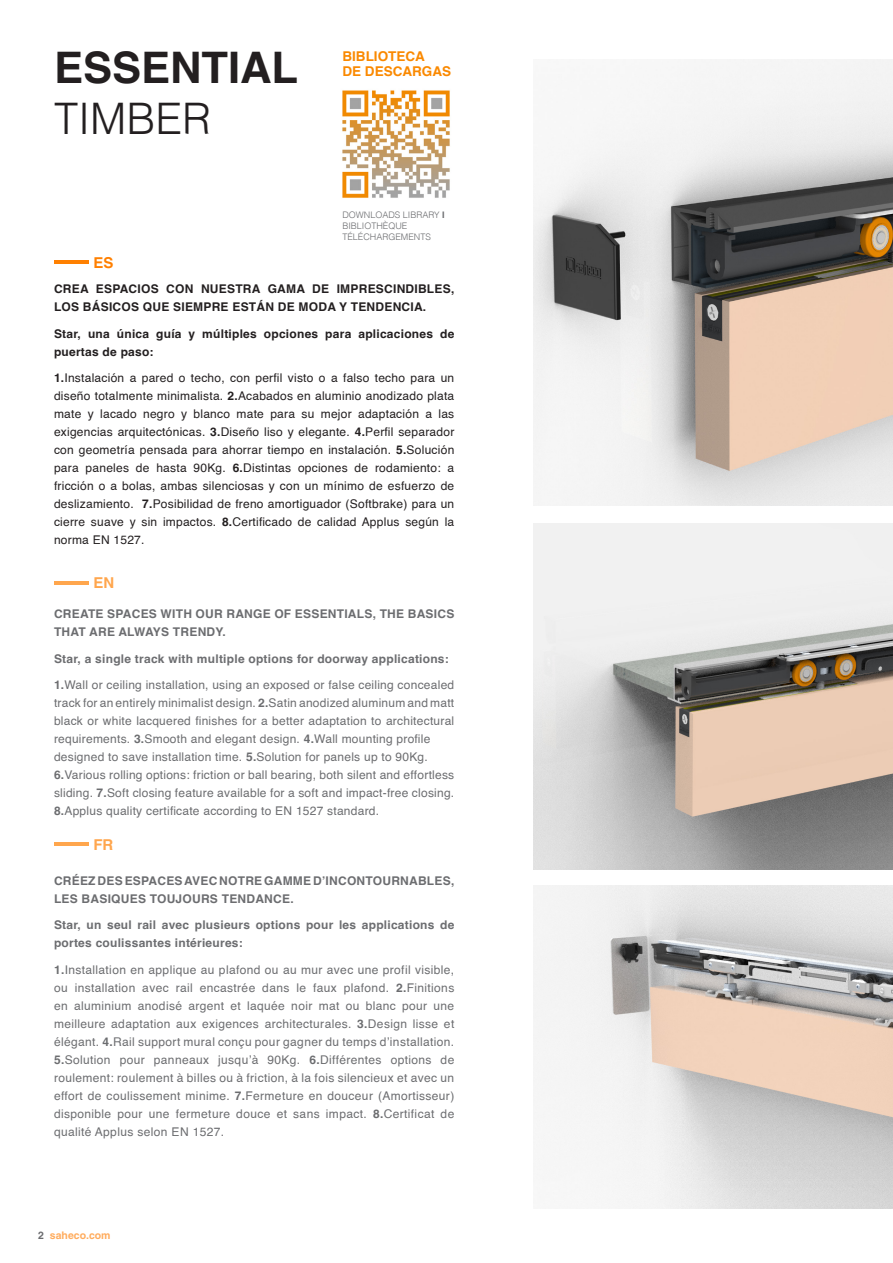
<style>
.page{position:relative;width:893px;height:1263px;background:#fff}
.page>*{position:absolute;margin:0;border:0;box-sizing:border-box;transform-origin:0 0}
.Paragraph_Style4{font:700 43.5px "Helvetica";color:#231f20}
.Paragraph_Style4-2{font:300 43.5px "Helvetica";color:#231f20}
.Paragraph_Style4-3{font:700 15px "Helvetica LT Std";color:#ffa64d}
.Paragraph_Style4-4{font:700 15px "Helvetica LT Std";color:#ff8000}
.t1{font:700 13.5px "Helvetica";color:#fa8900}
.Paragraph_Style4-5{font:12px/18px "Helvetica";letter-spacing:.02em;color:#6c6d70;text-align:justify}
.Paragraph_Style4-6{font:12px/18px "Helvetica";letter-spacing:.02em;color:#231f20;text-align:justify}
.Paragraph_Style4-7{font:700 12px/18px "Helvetica";letter-spacing:.02em;color:#6c6d70}
.Paragraph_Style4-8{font:700 12px/18px "Helvetica";letter-spacing:.02em;color:#231f20}
.t2{font:700 10.5px "Helvetica LT Std";color:#ffac5d}
.t3{font:300 9px/10.8px "Helvetica";color:#6c6d70}
.s1{font-weight:700}
.s2{color:#6c6d70}
</style>
<div class="page">
<hr style="left:54px;top:260px;width:35px;height:4px;background:#ff8000">
<hr style="left:54px;top:581px;width:35px;height:3px;background:#ffa64d">
<hr style="left:54px;top:842px;width:35px;height:4px;background:#ffa64d">
<img style="left:534px;top:886px;width:359px;height:323px">
<img style="left:534px;top:60px;width:359px;height:446px">
<img style="left:534px;top:523px;width:359px;height:347px">
<img style="left:342px;top:90px;width:108px;height:108px">
<p class="Paragraph_Style4" style="left:54px;top:42px;width:246px">ESSENTIAL</p>
<p class="Paragraph_Style4-2" style="left:54px;top:83px;width:159px">TIMBER</p>
<p class="t1" style="left:342px;top:48px;width:84px">BIBLIOTECA</p>
<p class="t1" style="left:342px;top:63px;width:110px">DE DESCARGAS</p>
<p class="t3" style="left:342px;top:209px;width:104px">DOWNLOADS LIBRARY <span class="s1">I</span></p>
<p class="t3" style="left:342px;top:220px;width:90px">BIBLIOTHÈQUE<br>TÉLÉCHARGEMENTS</p>
<p class="Paragraph_Style4-4" style="left:93px;top:253px;width:22px">ES</p>
<p class="Paragraph_Style4-8" style="left:54px;top:280px;width:402px">CREA ESPACIOS CON NUESTRA GAMA DE IMPRESCINDIBLES,<br>LOS BÁSICOS QUE SIEMPRE ESTÁN DE MODA Y TENDENCIA.</p>
<p class="Paragraph_Style4-8" style="left:54px;top:324px;width:402px">Star, una única guía y múltiples opciones para aplicaciones de puertas de paso:</p>
<p class="Paragraph_Style4-6" style="left:54px;top:369px;width:402px"><span class="s1">1.</span>Instalación a pared o techo, con perfil visto o a falso techo para un diseño totalmente minimalista. <span class="s1">2.</span>Acabados en aluminio anodizado plata mate y lacado negro y blanco mate para su mejor adaptación a las exigencias arquitectónicas. <span class="s1">3.</span>Diseño liso y elegante. <span class="s1">4.</span>Perfil separador con geometría pensada para ahorrar tiempo en instalación. <span class="s1">5.</span>Solución para paneles de hasta 90Kg. <span class="s1">6.</span>Distintas opciones de rodamiento: a fricción o a bolas, ambas silenciosas y con un mínimo de esfuerzo de deslizamiento. <span class="s1">7.</span>Posibilidad de freno amortiguador (Softbrake) para un cierre suave y sin impactos. <span class="s1">8.</span>Certificado de calidad Applus según la norma EN 1527.</p>
<p class="Paragraph_Style4-3" style="left:93px;top:574px;width:22px">EN</p>
<p class="Paragraph_Style4-7" style="left:54px;top:605px;width:402px">CREATE SPACES WITH OUR RANGE OF ESSENTIALS, THE BASICS<br>THAT ARE ALWAYS TRENDY.</p>
<p class="Paragraph_Style4-7" style="left:54px;top:649px;width:396px">Star, a single track with multiple options for doorway applications:</p>
<p class="Paragraph_Style4-5" style="left:54px;top:676px;width:402px"><span class="s1">1.</span>Wall or ceiling installation, using an exposed or false ceiling concealed</p>
<p class="Paragraph_Style4-5" style="left:54px;top:694px;width:402px">track for an entirely minimalist design. <span class="s1">2.</span>Satin anodized aluminum and matt black or white lacquered finishes for a better adaptation to architectural requirements. <span class="s1">3.</span>Smooth and elegant design. <span class="s1">4.</span>Wall mounting profile</p>
<p class="Paragraph_Style4-5" style="left:54px;top:748px;width:375px">designed to save installation time. <span class="s1">5.</span>Solution for panels up to 90Kg.</p>
<p class="Paragraph_Style4-5" style="left:54px;top:766px;width:402px"><span class="s1">6.</span>Various rolling options: friction or ball bearing, both silent and effortless</p>
<p class="Paragraph_Style4-5" style="left:54px;top:784px;width:402px">sliding. <span class="s1">7.</span>Soft closing feature available for a soft and impact-free closing.</p>
<p class="Paragraph_Style4-5" style="left:54px;top:802px;width:327px"><span class="s1">8.</span>Applus quality certificate according to EN 1527 standard.</p>
<p class="Paragraph_Style4-3" style="left:93px;top:835px;width:21px">FR</p>
<p class="Paragraph_Style4-7" style="left:54px;top:871px;width:402px">CRÉEZ DES ESPACES AVEC NOTRE GAMME D’INCONTOURNABLES,<br>LES BASIQUES TOUJOURS TENDANCE.</p>
<p class="Paragraph_Style4-7" style="left:54px;top:916px;width:402px">Star, un seul rail avec plusieurs options pour les applications de portes coulissantes intérieures:</p>
<p class="Paragraph_Style4-5" style="left:54px;top:960px;width:402px"><span class="s1">1.</span>Installation en applique au plafond ou au mur avec une profil visible, ou installation avec rail encastrée dans le faux plafond. <span class="s1">2.</span>Finitions en aluminium anodisé argent et laquée noir mat ou blanc pour une meilleure adaptation aux exigences architecturales. <span class="s1">3.</span>Design lisse et élégant. <span class="s1">4.</span>Rail support mural conçu pour gagner du temps d’installation.<br><span class="s1">5.</span>Solution pour panneaux jusqu’à 90Kg. <span class="s1">6.</span>Différentes options de roulement: roulement à billes ou à friction, à la fois silencieux et avec un effort de coulissement minime. <span class="s1">7.</span>Fermeture en douceur (Amortisseur) disponible pour une fermeture douce et sans impact. <span class="s1">8.</span>Certificat de qualité Applus selon EN 1527.</p>
<p class="t2" style="left:38px;top:1229px;width:74px"><span class="s2">2</span> saheco.com</p>
</div>
